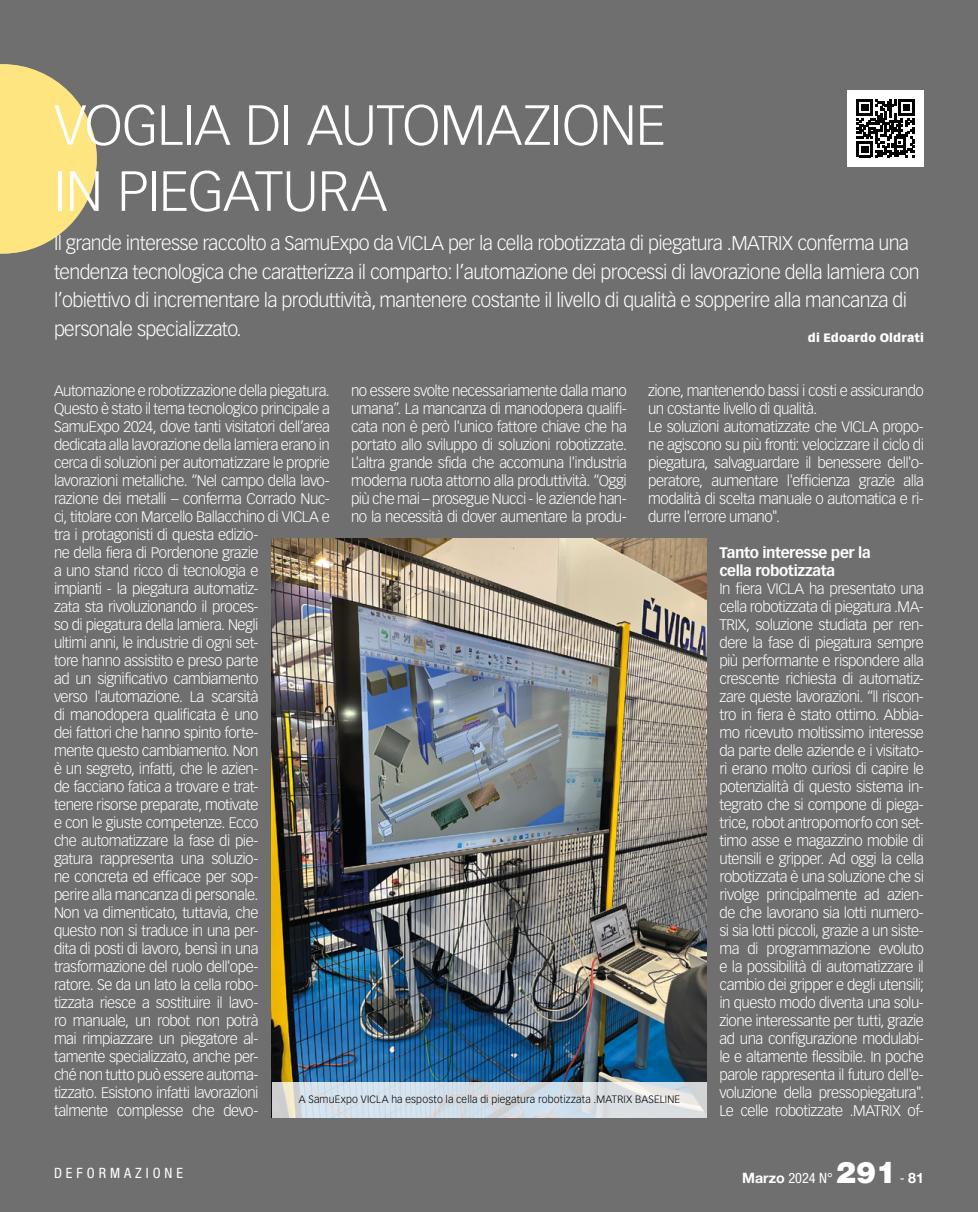
<style>
.page{position:relative;width:978px;height:1212px;background:#706f6f}
.page>*{position:absolute;margin:0;border:0;box-sizing:border-box;transform-origin:0 0}
.t1{font:300 55.5px/66px "Vectora LT Pro";letter-spacing:-.01em;color:#fff}
.t2{font:300 19.5px/28.5px "Vectora LT Pro";letter-spacing:-.03em;color:#fff}
.t3{font:300 15px/18px "Vectora LT Pro";letter-spacing:-.035em;color:#fff}
.t4{font:700 15px/18px "Vectora LT Pro";letter-spacing:-.025em;color:#fff}
.t5{font:700 14.25px "Helvetica Neue";color:#fff}
.t6{font:condensed 14.25px "Helvetica Neue";letter-spacing:.28em;color:#fff}
.t7{font:900 12px "Vectora LT Pro";letter-spacing:.015em;color:#fff}
.t8{font:300 10.5px "Vectora LT Pro";letter-spacing:.015em;color:#000}
.s1{font-weight:400;font-stretch:condensed}
.s2{font-weight:900;font-size:30px}
</style>
<div class="page">
<svg style="left:0;top:64px;width:97px;height:190px;background:#e0cb7c"></svg>
<div style="left:847px;top:90px;width:77px;height:77px;background:#fff"></div>
<svg style="left:857px;top:99px;width:58px;height:58px"></svg>
<img style="left:272px;top:539px;width:434px;height:543px">
<svg style="left:272px;top:1082px;width:434px;height:36px;background:#d6dee5"></svg>
<h1 class="t1" style="left:54px;top:92px;width:613px">VOGLIA DI AUTOMAZIONE<br>IN PIEGATURA</h1>
<p class="t2" style="left:54px;top:229px;width:867px">Il grande interesse raccolto a SamuExpo da VICLA per la cella robotizzata di piegatura .MATRIX conferma una tendenza tecnologica che caratterizza il comparto: l’automazione dei processi di lavorazione della lamiera con l’obiettivo di incrementare la produttività, mantenere costante il livello di qualità e sopperire alla mancanza di personale specializzato.</p>
<p class="t7" style="left:808px;top:330px;width:118px">di Edoardo Oldrati</p>
<p class="t3" style="left:54px;top:382px;width:277px">Automazione e robotizzazione della piegatura.<br>Questo è stato il tema tecnologico principale a SamuExpo 2024, dove tanti visitatori dell’area dedicata alla lavorazione della lamiera erano in cerca di soluzioni per automatizzare le proprie lavorazioni metalliche. “Nel campo della lavo&shy;razione dei metalli – conferma Corrado Nuc&shy;ci, titolare con Marcello Ballacchino di VICLA e tra i protagonisti di questa edizio-<br>ne della fiera di Pordenone grazie<br>a uno stand ricco di tecnologia e<br>impianti - la piegatura automatiz-<br>zata sta rivoluzionando il proces-<br>so di piegatura della lamiera. Negli<br>ultimi anni, le industrie di ogni set-<br>tore hanno assistito e preso parte<br>ad un significativo cambiamento<br>verso l'automazione. La scarsità<br>di manodopera qualificata è uno<br>dei fattori che hanno spinto forte-<br>mente questo cambiamento. Non<br>è un segreto, infatti, che le azien-<br>de facciano fatica a trovare e trat-<br>tenere risorse preparate, motivate<br>e con le giuste competenze. Ecco<br>che automatizzare la fase di pie-<br>gatura rappresenta una soluzio-<br>ne concreta ed efficace per sop-<br>perire alla mancanza di personale.<br>Non va dimenticato, tuttavia, che<br>questo non si traduce in una per-<br>dita di posti di lavoro, bensì in una trasformazione del ruolo dell'ope-<br>ratore. Se da un lato la cella robo-<br>tizzata riesce a sostituire il lavo-<br>ro manuale, un robot non potrà<br>mai rimpiazzare un piegatore al-<br>tamente specializzato, anche per-<br>ché non tutto può essere automa-<br>tizzato. Esistono infatti lavorazioni<br>talmente complesse che devo-</p>
<p class="t3" style="left:351px;top:382px;width:277px;text-align:justify">no essere svolte necessariamente dalla mano umana”. La mancanza di manodopera qualifi&shy;cata non è però l'unico fattore chiave che ha portato allo sviluppo di soluzioni robotizzate.<br>L'altra grande sfida che accomuna l'industria moderna ruota attorno alla produttività. “Oggi più che mai – prosegue Nucci - le aziende han&shy;no la necessità di dover aumentare la produ-</p>
<p class="t3" style="left:648px;top:382px;width:277px">zione, mantenendo bassi i costi e assicurando un costante livello di qualità.<br>Le soluzioni automatizzate che VICLA propo&shy;ne agiscono su più fronti: velocizzare il ciclo di piegatura, salvaguardare il benessere dell'o&shy;peratore, aumentare l'efficienza grazie alla modalità di scelta manuale o automatica e ri&shy;durre l'errore umano".</p>
<p class="t4" style="left:719px;top:544px;width:153px">Tanto interesse per la cella robotizzata</p>
<p class="t3" style="left:719px;top:580px;width:206px;text-align:justify">In fiera VICLA ha presentato una cella robotizzata di piegatura .MA-TRIX, soluzione studiata per ren&shy;dere la fase di piegatura sempre più performante e rispondere alla crescente richiesta di automatiz&shy;zare queste lavorazioni. “ll riscon&shy;tro in fiera è stato ottimo. Abbia&shy;mo ricevuto moltissimo interesse da parte delle aziende e i visitato&shy;ri erano molto curiosi di capire le potenzialità di questo sistema in&shy;tegrato che si compone di piega&shy;trice, robot antropomorfo con set&shy;timo asse e magazzino mobile di utensili e gripper. Ad oggi la cella robotizzata è una soluzione che si rivolge principalmente ad azien&shy;de che lavorano sia lotti numero&shy;si sia lotti piccoli, grazie a un siste&shy;ma di programmazione evoluto e la possibilità di automatizzare il cambio dei gripper e degli utensili; in questo modo diventa una solu&shy;zione interessante per tutti, grazie ad una configurazione modulabi&shy;le e altamente flessibile. In poche parole rappresenta il futuro dell'e&shy;voluzione della pressopiegatura".<br>Le celle robotizzate .MATRIX of-</p>
<p class="t8" style="left:299px;top:1093px;width:383px">A SamuExpo VICLA ha esposto la cella di piegatura robotizzata .MATRIX BASELINE</p>
<p class="t6" style="left:54px;top:1164px;width:131px">DEFORMAZIONE</p>
<p class="t5" style="left:742px;top:1167px;width:183px">Marzo <span class="s1">2024 N°</span> <span class="s2">291</span> <span class="s1">-</span> 81</p>
</div>
